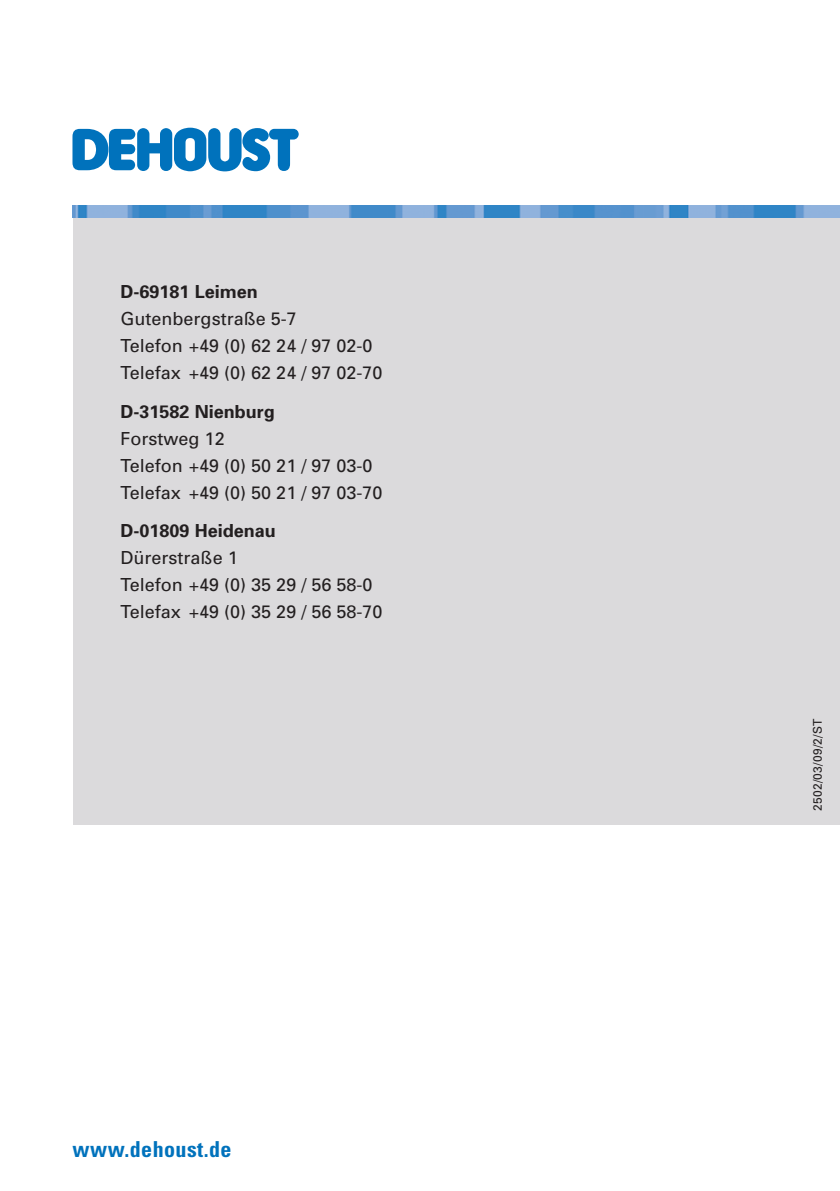
<style>
.page{position:relative;width:840px;height:1191px;background:#fff}
.page>*{position:absolute;margin:0;border:0;box-sizing:border-box;transform-origin:0 0}
.t1{font:700 condensed 22px "Univers";letter-spacing:.02em;color:#0072bc}
.t2{font:18px/27px "Univers";color:#231f20}
.t3{font:700 18px "Univers";color:#231f20}
.t4{font:12px "Univers";letter-spacing:.02em;color:#231f20}
</style>
<div class="page">
<div style="left:72px;top:205px;width:767px;height:619px;background:#dbdadc"></div>
<svg style="left:72px;top:128px;width:226px;height:43px"></svg>
<img style="left:72px;top:205px;width:767px;height:12px">
<p class="t3" style="left:120px;top:285px;width:139px">D-69181 Leimen</p>
<p class="t2" style="left:120px;top:307px;width:263px">Gutenbergstraße 5-7<br>Telefon +49 (0) 62 24 / 97 02-0<br>Telefax +49 (0) 62 24 / 97 02-70</p>
<p class="t3" style="left:120px;top:404px;width:156px">D-31582 Nienburg</p>
<p class="t2" style="left:120px;top:426px;width:263px">Forstweg 12<br>Telefon +49 (0) 50 21 / 97 03-0<br>Telefax +49 (0) 50 21 / 97 03-70</p>
<p class="t3" style="left:120px;top:524px;width:157px">D-01809 Heidenau</p>
<p class="t2" style="left:120px;top:545px;width:263px">Dürerstraße 1<br>Telefon +49 (0) 35 29 / 56 58-0<br>Telefax +49 (0) 35 29 / 56 58-70</p>
<p class="t1" style="left:72px;top:1140px;width:160px">www.dehoust.de</p>
<p class="t4" style="left:812px;top:810px;width:94px;rotate:-90deg">2502/03/09/2/ST</p>
</div>
